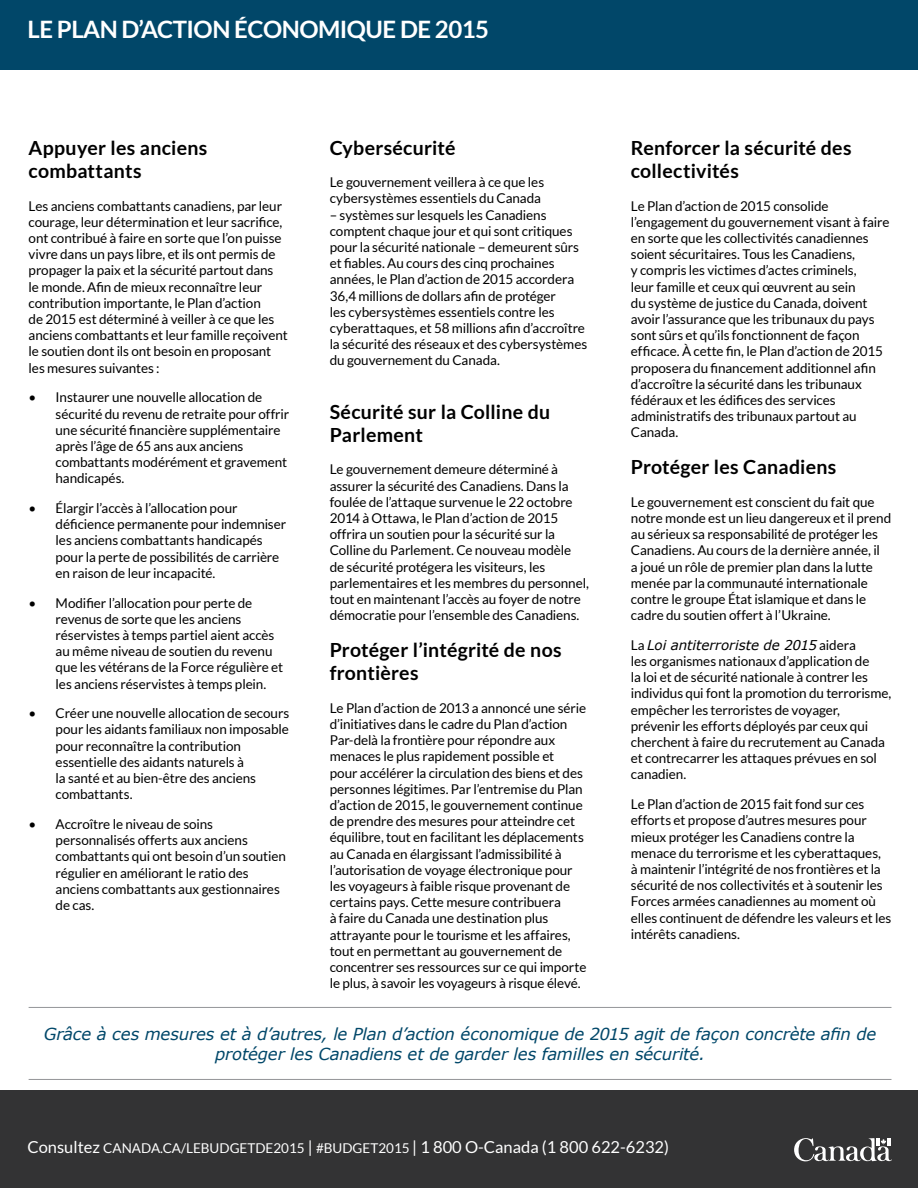
<style>
.page{position:relative;width:918px;height:1188px;background:#fff}
.page>*{position:absolute;margin:0;border:0;box-sizing:border-box;transform-origin:0 0}
.t1{font:700 24px "Lato";letter-spacing:-.02em;color:#fff}
.t2{font:700 19.5px/23.4px "Lato";letter-spacing:.01em;color:#000}
.t3{font:italic 16.5px/19.8px "Verdana";letter-spacing:-.015em;color:#014769;text-align:center}
.t4{font:16.5px "Lato";color:#fff}
.t5{font:13.5px/16.2px "Lato";letter-spacing:-.005em;color:#000}
.t6{font:italic 13.5px "Verdana";letter-spacing:-.005em;color:#000}
.s1{font-family:"Lato";font-style:normal}
.s2{font-size:13.5px}
</style>
<div class="page">
<div style="left:0;top:0;width:918px;height:70px;background:#014769"></div>
<hr style="left:29px;top:1007px;width:862px;height:1px;background:#939598">
<hr style="left:29px;top:1079px;width:862px;height:1px;background:#939598">
<div style="left:0;top:1090px;width:918px;height:98px;background:#333334"></div>
<svg style="left:794px;top:1138px;width:98px;height:23px"></svg>
<h1 class="t1" style="left:27px;top:15px;width:463px">Le Plan d’action économique de 2015</h1>
<h2 class="t2" style="left:29px;top:136px;width:180px">Appuyer les anciens combattants</h2>
<p class="t5" style="left:29px;top:198px;width:261px">Les anciens combattants canadiens, par leur courage, leur détermination et leur sacrifice, ont contribué à faire en sorte que l’on puisse vivre dans un pays libre, et ils ont permis de propager la paix et la sécurité partout dans<br>le monde. Afin de mieux reconnaître leur contribution importante, le Plan d’action<br>de 2015 est déterminé à veiller à ce que les anciens combattants et leur famille reçoivent le soutien dont ils ont besoin en proposant les mesures suivantes :</p>
<p class="t5" style="left:56px;top:389px;width:235px;text-indent:-27px">• Instaurer une nouvelle allocation de sécurité du revenu de retraite pour offrir une sécurité financière supplémentaire après l’âge de 65 ans aux anciens combattants modérément et gravement handicapés.</p>
<p class="t5" style="left:56px;top:500px;width:232px;text-indent:-27px">• Élargir l’accès à l’allocation pour déficience permanente pour indemniser les anciens combattants handicapés pour la perte de possibilités de carrière en raison de leur incapacité.</p>
<p class="t5" style="left:56px;top:594px;width:229px;text-indent:-27px">• Modifier l’allocation pour perte de revenus de sorte que les anciens réservistes à temps partiel aient accès au même niveau de soutien du revenu que les vétérans de la Force régulière et les anciens réservistes à temps plein.</p>
<p class="t5" style="left:56px;top:705px;width:235px;text-indent:-27px">• Créer une nouvelle allocation de secours pour les aidants familiaux non imposable pour reconnaître la contribution essentielle des aidants naturels à<br>la santé et au bien-être des anciens combattants.</p>
<p class="t5" style="left:56px;top:816px;width:232px;text-indent:-27px">• Accroître le niveau de soins personnalisés offerts aux anciens combattants qui ont besoin d’un soutien régulier en améliorant le ratio des anciens combattants aux gestionnaires de cas.</p>
<h2 class="t2" style="left:330px;top:136px;width:127px">Cybersécurité</h2>
<p class="t5" style="left:330px;top:174px;width:216px">Le gouvernement veillera à ce que les cybersystèmes essentiels du Canada</p>
<p class="t5" style="left:330px;top:207px;width:259px">– systèmes sur lesquels les Canadiens comptent chaque jour et qui sont critiques pour la sécurité nationale – demeurent sûrs et fiables. Au cours des cinq prochaines années, le Plan d’action de 2015 accordera 36,4 millions de dollars afin de protéger<br>les cybersystèmes essentiels contre les cyberattaques, et 58 millions afin d’accroître la sécurité des réseaux et des cybersystèmes du gouvernement du Canada.</p>
<h2 class="t2" style="left:330px;top:399px;width:222px">Sécurité sur la Colline du<br>Parlement</h2>
<p class="t5" style="left:330px;top:461px;width:261px">Le gouvernement demeure déterminé à assurer la sécurité des Canadiens. Dans la foulée de l’attaque survenue le 22 octobre 2014 à Ottawa, le Plan d’action de 2015 offrira un soutien pour la sécurité sur la Colline du Parlement. Ce nouveau modèle de sécurité protégera les visiteurs, les parlementaires et les membres du personnel, tout en maintenant l’accès au foyer de notre démocratie pour l’ensemble des Canadiens.</p>
<h2 class="t2" style="left:330px;top:638px;width:233px">Protéger l’intégrité de nos frontières</h2>
<p class="t5" style="left:330px;top:700px;width:258px">Le Plan d’action de 2013 a annoncé une série d’initiatives dans le cadre du Plan d’action Par-delà la frontière pour répondre aux menaces le plus rapidement possible et<br>pour accélérer la circulation des biens et des personnes légitimes. Par l’entremise du Plan d’action de 2015, le gouvernement continue de prendre des mesures pour atteindre cet équilibre, tout en facilitant les déplacements au Canada en élargissant l’admissibilité à l’autorisation de voyage électronique pour les voyageurs à faible risque provenant de certains pays. Cette mesure contribuera<br>à faire du Canada une destination plus attrayante pour le tourisme et les affaires, tout en permettant au gouvernement de concentrer ses ressources sur ce qui importe le plus, à savoir les voyageurs à risque élevé.</p>
<h2 class="t2" style="left:631px;top:136px;width:222px">Renforcer la sécurité des collectivités</h2>
<p class="t5" style="left:631px;top:198px;width:260px">Le Plan d’action de 2015 consolide l’engagement du gouvernement visant à faire en sorte que les collectivités canadiennes soient sécuritaires. Tous les Canadiens,<br>y compris les victimes d’actes criminels,<br>leur famille et ceux qui œuvrent au sein<br>du système de justice du Canada, doivent avoir l’assurance que les tribunaux du pays sont sûrs et qu’ils fonctionnent de façon efficace. À cette fin, le Plan d’action de 2015 proposera du financement additionnel afin d’accroître la sécurité dans les tribunaux fédéraux et les édifices des services administratifs des tribunaux partout au Canada.</p>
<h2 class="t2" style="left:631px;top:455px;width:207px">Protéger les Canadiens</h2>
<p class="t5" style="left:631px;top:494px;width:262px">Le gouvernement est conscient du fait que notre monde est un lieu dangereux et il prend au sérieux sa responsabilité de protéger les Canadiens. Au cours de la dernière année, il<br>a joué un rôle de premier plan dans la lutte menée par la communauté internationale contre le groupe État islamique et dans le cadre du soutien offert à l’Ukraine.</p>
<p class="t6" style="left:631px;top:636px;width:227px"><span class="s1">La</span> Loi antiterroriste de 2015 <span class="s1">aidera</span></p>
<p class="t5" style="left:631px;top:653px;width:262px">les organismes nationaux d’application de<br>la loi et de sécurité nationale à contrer les individus qui font la promotion du terrorisme, empêcher les terroristes de voyager, prévenir les efforts déployés par ceux qui cherchent à faire du recrutement au Canada et contrecarrer les attaques prévues en sol canadien.</p>
<p class="t5" style="left:631px;top:796px;width:262px">Le Plan d’action de 2015 fait fond sur ces efforts et propose d’autres mesures pour mieux protéger les Canadiens contre la menace du terrorisme et les cyberattaques,<br>à maintenir l’intégrité de nos frontières et la sécurité de nos collectivités et à soutenir les Forces armées canadiennes au moment où elles continuent de défendre les valeurs et les intérêts canadiens.</p>
<p class="t3" style="left:44px;top:1024px;width:834px">Grâce à ces mesures et à d’autres, le Plan d’action économique de 2015 agit de façon concrète afin de protéger les Canadiens et de garder les familles en sécurité.</p>
<p class="t4" style="left:27px;top:1137px;width:643px">Consultez <span class="s2">CANADA.CA/LEBUDGETDE2015</span> | <span class="s2">#BUDGET2015</span> | 1 800 O-Canada (1 800 622-6232)</p>
</div>
